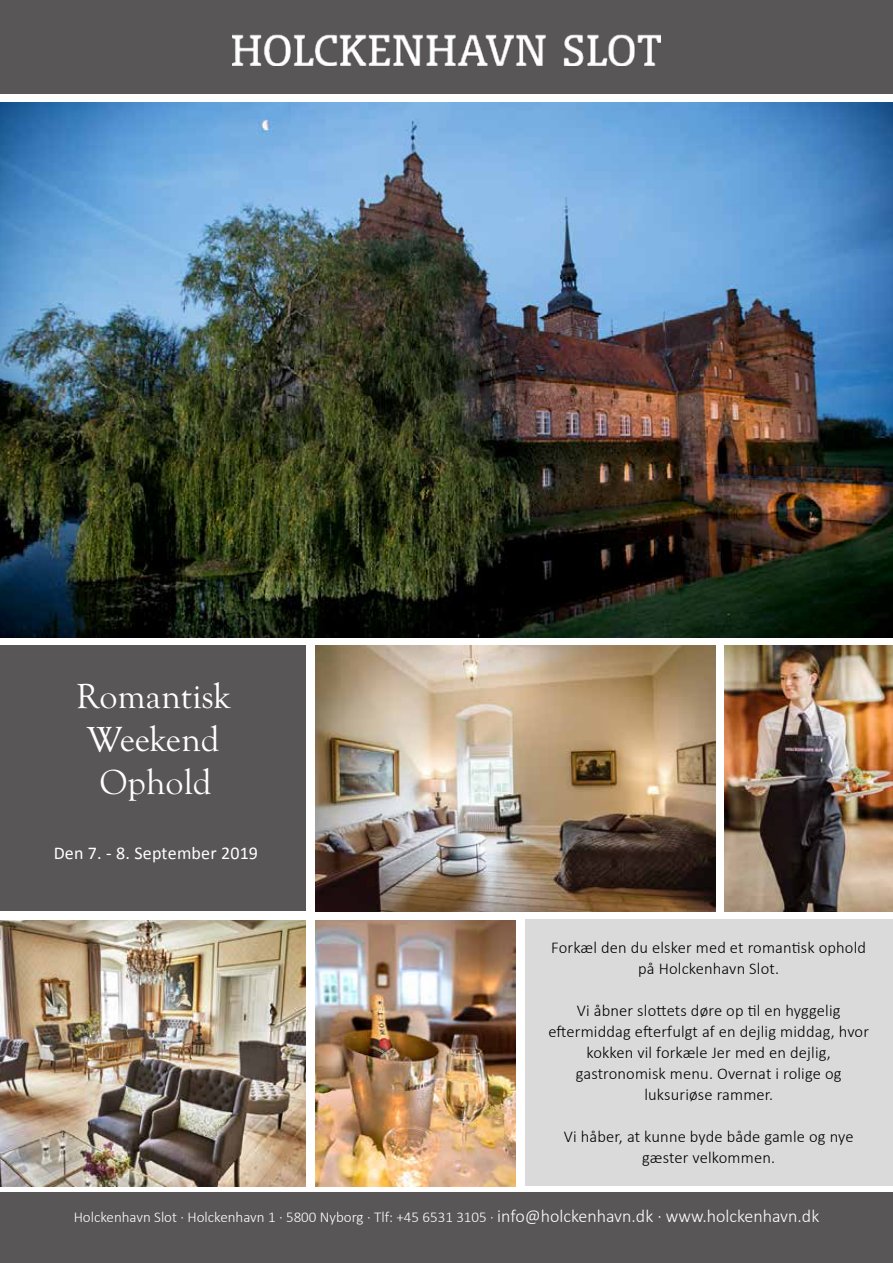
<style>
.page{position:relative;width:893px;height:1263px;background:#fff}
.page>*{position:absolute;margin:0;border:0;box-sizing:border-box;transform-origin:0 0}
.t1{font:36px/43px "Goudy Old Sty";color:#fff;text-align:center}
.t2{font:18px "Calibri";letter-spacing:.01em;color:#fff}
.t3{font:300 16.5px/21px "Calibri";letter-spacing:.01em;color:#000;text-align:center}
.t4{font:300 15px "Calibri";color:#fff}
.s1{font-size:18px}
</style>
<div class="page">
<div style="left:0;top:1193px;width:893px;height:70px;background:#585656"></div>
<div style="left:0;top:645px;width:305px;height:266px;background:#585656"></div>
<div style="left:0;top:0;width:893px;height:94px;background:#585656"></div>
<div style="left:526px;top:919px;width:367px;height:267px;background:#dadada"></div>
<img style="left:315px;top:920px;width:200px;height:266px">
<img style="left:315px;top:645px;width:400px;height:266px">
<img style="left:724px;top:645px;width:169px;height:266px">
<img style="left:0;top:920px;width:305px;height:266px">
<img style="left:0;top:103px;width:893px;height:534px">
<img style="left:232px;top:34px;width:429px;height:31px">
<h1 class="t1" style="left:76px;top:675px;width:156px">Romantisk<br>Weekend<br>Ophold</h1>
<p class="t2" style="left:54px;top:840px;width:206px">Den 7. - 8. September 2019</p>
<p class="t3" style="left:551px;top:936px;width:316px">Forkæl den du elsker med et romantisk ophold på Holckenhavn Slot.</p>
<p class="t3" style="left:548px;top:999px;width:322px">Vi åbner slottets døre op til en hyggelig eftermiddag efterfulgt af en dejlig middag, hvor kokken vil forkæle Jer med en dejlig, gastronomisk menu. Overnat i rolige og luksuriøse rammer.</p>
<p class="t3" style="left:564px;top:1125px;width:291px">Vi håber, at kunne byde både gamle og nye gæster velkommen.</p>
<p class="t4" style="left:74px;top:1208px;width:747px">Holckenhavn Slot · Holckenhavn 1 · 5800 Nyborg · Tlf: +45 6531 3105 · <span class="s1">info@holckenhavn.dk · www.holckenhavn.dk</span></p>
</div>
